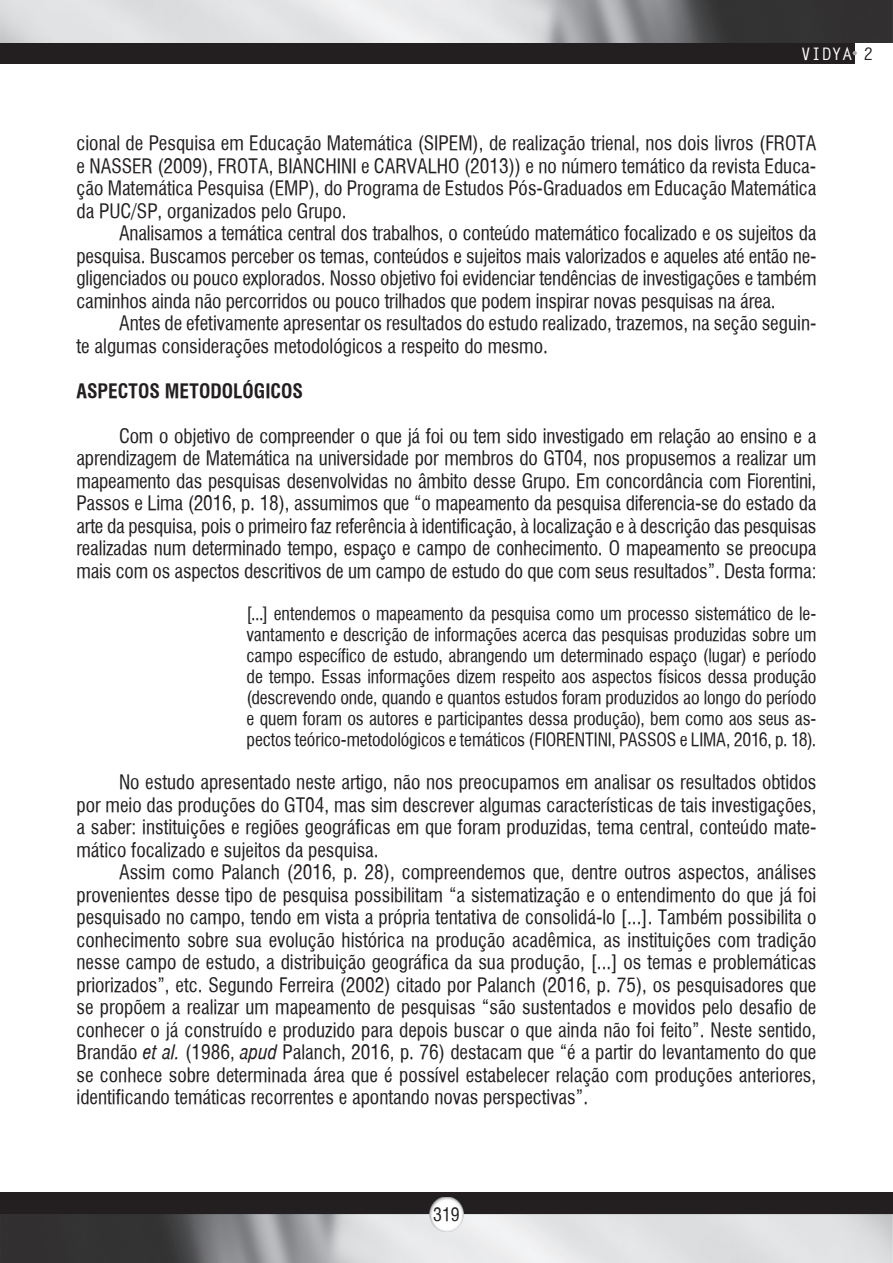
<style>
.page{position:relative;width:893px;height:1263px;background:#fff}
.page>*{position:absolute;margin:0;border:0;box-sizing:border-box;transform-origin:0 0}
.t1{font:19.5px/22.5px "Halvett Condensed";color:#231f20;text-align:justify}
.t2{font:700 condensed 19.5px "Halvett";color:#231f20}
.t3{font:18px/21px "Halvett Condensed";letter-spacing:-.01em;color:#231f20;text-align:justify}
.t4{font:700 17.25px "Letter Gothic Std";color:#fff}
.s1{color:#231f20}
.s2{font-family:"Halvett";font-style:italic;font-stretch:condensed}
</style>
<div class="page">
<div style="left:0;top:0;width:855px;height:64px;background:#231f20"></div>
<img style="left:0;top:0;width:893px;height:43px">
<svg style="left:853px;top:51px;width:4px;height:4px"></svg>
<div style="left:0;top:1193px;width:893px;height:70px;background:#231f20"></div>
<img style="left:0;top:1214px;width:893px;height:49px">
<img style="left:429px;top:1197px;width:34px;height:34px">
<p class="t4" style="left:801px;top:43px;width:74px">VIDYA <span class="s1">2</span></p>
<p class="t1" style="left:77px;top:132px;width:741px">cional de Pesquisa em Educação Matemática (SIPEM), de realização trienal, nos dois livros (FROTA e NASSER (2009), FROTA, BIANCHINI e CARVALHO (2013)) e no número temático da revista Educa&shy;ção Matemática Pesquisa (EMP), do Programa de Estudos Pós-Graduados em Educação Matemática da PUC/SP, organizados pelo Grupo.</p>
<p class="t1" style="left:77px;top:222px;width:741px;text-indent:43px">Analisamos a temática central dos trabalhos, o conteúdo matemático focalizado e os sujeitos da pesquisa. Buscamos perceber os temas, conteúdos e sujeitos mais valorizados e aqueles até então ne&shy;gligenciados ou pouco explorados. Nosso objetivo foi evidenciar tendências de investigações e também caminhos ainda não percorridos ou pouco trilhados que podem inspirar novas pesquisas na área.</p>
<p class="t1" style="left:77px;top:312px;width:741px;text-indent:43px">Antes de efetivamente apresentar os resultados do estudo realizado, trazemos, na seção seguin&shy;te algumas considerações metodológicos a respeito do mesmo.</p>
<p class="t2" style="left:77px;top:379px;width:228px">ASPECTOS METODOLÓGICOS</p>
<p class="t1" style="left:77px;top:424px;width:741px;text-indent:43px">Com o objetivo de compreender o que já foi ou tem sido investigado em relação ao ensino e a aprendizagem de Matemática na universidade por membros do GT04, nos propusemos a realizar um mapeamento das pesquisas desenvolvidas no âmbito desse Grupo. Em concordância com Fiorentini, Passos e Lima (2016, p. 18), assumimos que “o mapeamento da pesquisa diferencia-se do estado da arte da pesquisa, pois o primeiro faz referência à identificação, à localização e à descrição das pesquisas realizadas num determinado tempo, espaço e campo de conhecimento. O mapeamento se preocupa mais com os aspectos descritivos de um campo de estudo do que com seus resultados”. Desta forma:</p>
<p class="t3" style="left:247px;top:602px;width:571px">[...] entendemos o mapeamento da pesquisa como um processo sistemático de le&shy;vantamento e descrição de informações acerca das pesquisas produzidas sobre um campo específico de estudo, abrangendo um determinado espaço (lugar) e período de tempo. Essas informações dizem respeito aos aspectos físicos dessa produção (descrevendo onde, quando e quantos estudos foram produzidos ao longo do período e quem foram os autores e participantes dessa produção), bem como aos seus as&shy;pectos teórico-metodológicos e temáticos (FIORENTINI, PASSOS e LIMA, 2016, p. 18).</p>
<p class="t1" style="left:77px;top:771px;width:741px;text-indent:43px">No estudo apresentado neste artigo, não nos preocupamos em analisar os resultados obtidos por meio das produções do GT04, mas sim descrever algumas características de tais investigações, a saber: instituições e regiões geográficas em que foram produzidas, tema central, conteúdo mate&shy;mático focalizado e sujeitos da pesquisa.</p>
<p class="t1" style="left:77px;top:861px;width:741px;text-indent:43px">Assim como Palanch (2016, p. 28), compreendemos que, dentre outros aspectos, análises provenientes desse tipo de pesquisa possibilitam “a sistematização e o entendimento do que já foi pesquisado no campo, tendo em vista a própria tentativa de consolidá-lo [...]. Também possibilita o conhecimento sobre sua evolução histórica na produção acadêmica, as instituições com tradição nesse campo de estudo, a distribuição geográfica da sua produção, [...] os temas e problemáticas priorizados”, etc. Segundo Ferreira (2002) citado por Palanch (2016, p. 75), os pesquisadores que se propõem a realizar um mapeamento de pesquisas “são sustentados e movidos pelo desafio de conhecer o já construído e produzido para depois buscar o que ainda não foi feito”. Neste sentido, Brandão <span class="s2">et al.</span> (1986, <span class="s2">apud</span> Palanch, 2016, p. 76) destacam que “é a partir do levantamento do que se conhece sobre determinada área que é possível estabelecer relação com produções anteriores, identificando temáticas recorrentes e apontando novas perspectivas”.</p>
<p class="t3" style="left:433px;top:1204px;width:28px">319</p>
</div>
